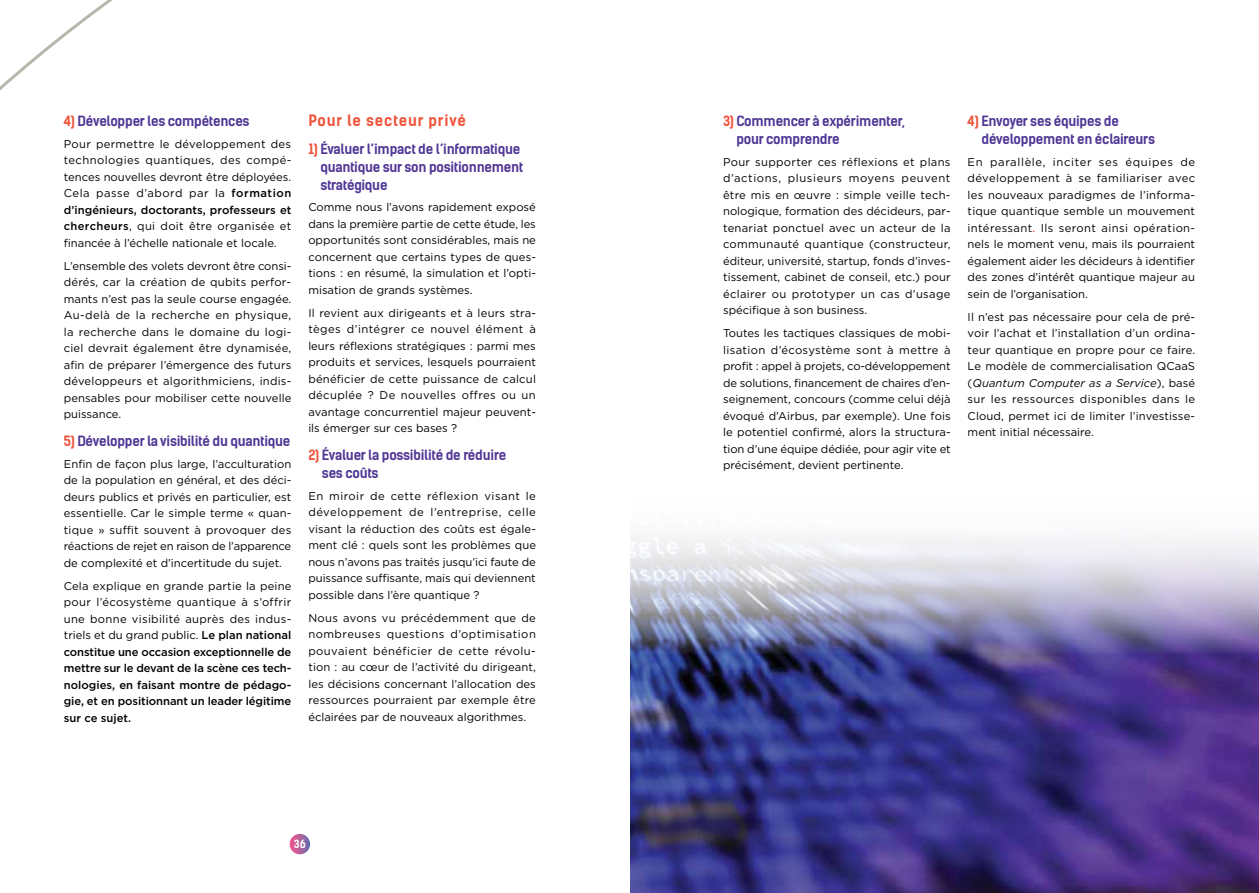
<style>
.page{position:relative;width:1259px;height:893px;background:#fff}
.page>*{position:absolute;margin:0;border:0;box-sizing:border-box;transform-origin:0 0}
.t1{font:700 15px "Kelson Sans";letter-spacing:.05em;color:#f0533a}
.t2{font:700 13.5px/18px "Kelson Sans";letter-spacing:-.02em;color:#503795}
.t3{font:11.25px/16.5px "Gotham";color:#000;text-align:justify}
.t4{font:500 11.25px/16.5px "Gotham";letter-spacing:-.005em;color:#000;text-align:justify}
.t5{font:700 10.8px "Kelson Sans";color:#fff}
.s1{color:#f0533a}
.s2{font-weight:500}
.s3{font-weight:400}
.s4{color:#f00}
.s5{font-style:italic}
</style>
<div class="page">
<svg style="left:0;top:0;width:113px;height:91px"></svg>
<img style="left:630px;top:654px;width:629px;height:239px">
<img style="left:630px;top:538px;width:629px;height:116px">
<div style="left:290px;top:834px;width:20px;height:20px;background:linear-gradient(to right,#fb558b,#6f6cab);border-radius:50%"></div>
<p class="t2" style="left:64px;top:112px;width:187px"><span class="s1">4)</span> Développer les compétences</p>
<p class="t3" style="left:64px;top:135px;width:229px">Pour permettre le développement des technologies quantiques, des compé&shy;tences nouvelles devront être déployées.<br>Cela passe d’abord par la <span class="s2">formation d’ingénieurs, doctorants, professeurs et chercheurs</span>, qui doit être organisée et financée à l’échelle nationale et locale.</p>
<p class="t3" style="left:64px;top:257px;width:229px">L’ensemble des volets devront être consi&shy;dérés, car la création de qubits perfor&shy;mants n’est pas la seule course engagée.<br>Au-delà de la recherche en physique, la recherche dans le domaine du logi&shy;ciel devrait également être dynamisée, afin de préparer l’émergence des futurs développeurs et algorithmiciens, indis&shy;pensables pour mobiliser cette nouvelle puissance.</p>
<p class="t2" style="left:64px;top:432px;width:228px"><span class="s1">5)</span> Développer la visibilité du quantique</p>
<p class="t3" style="left:64px;top:455px;width:229px">Enfin de façon plus large, l’acculturation de la population en général, et des déci&shy;deurs publics et privés en particulier, est essentielle. Car le simple terme « quan&shy;tique » suffit souvent à provoquer des réactions de rejet en raison de l’apparence de complexité et d’incertitude du sujet.</p>
<p class="t4" style="left:64px;top:577px;width:229px"><span class="s3">Cela explique en grande partie la peine pour l’écosystème quantique à s’offrir une bonne visibilité auprès des indus&shy;triels et du grand public.</span> Le plan national constitue une occasion exceptionnelle de mettre sur le devant de la scène ces tech&shy;nologies, en faisant montre de pédago&shy;gie, et en positionnant un leader légitime sur ce sujet.</p>
<h1 class="t1" style="left:308px;top:111px;width:159px">Pour le secteur privé</h1>
<p class="t2" style="left:320px;top:140px;width:204px;text-indent:-12px"><span class="s1">1)</span> Évaluer l’impact de l’informatique quantique sur son positionnement stratégique</p>
<p class="t3" style="left:308px;top:199px;width:229px">Comme nous l’avons rapidement exposé dans la première partie de cette étude, les opportunités sont considérables, mais ne concernent que certains types de ques&shy;tions : en résumé, la simulation et l’opti&shy;misation de grands systèmes.</p>
<p class="t3" style="left:308px;top:304px;width:229px">Il revient aux dirigeants et à leurs stra&shy;tèges d’intégrer ce nouvel élément à leurs réflexions stratégiques : parmi mes produits et services, lesquels pourraient bénéficier de cette puissance de calcul décuplée ? De nouvelles offres ou un avantage concurrentiel majeur peuvent&shy;ils émerger sur ces bases ?</p>
<p class="t2" style="left:322px;top:446px;width:186px;text-indent:-14px"><span class="s1">2)</span> Évaluer la possibilité de réduire ses coûts</p>
<p class="t3" style="left:308px;top:487px;width:229px">En miroir de cette réflexion visant le développement de l’entreprise, celle visant la réduction des coûts est égale&shy;ment clé : quels sont les problèmes que nous n’avons pas traités jusqu’ici faute de puissance suffisante, mais qui deviennent possible dans l’ère quantique ?</p>
<p class="t3" style="left:308px;top:609px;width:229px">Nous avons vu précédemment que de nombreuses questions d’optimisation pouvaient bénéficier de cette révolu&shy;tion : au cœur de l’activité du dirigeant, les décisions concernant l’allocation des ressources pourraient par exemple être éclairées par de nouveaux algorithmes.</p>
<p class="t5" style="left:294px;top:837px;width:13px">36</p>
<p class="t2" style="left:736px;top:112px;width:170px;text-indent:-13px"><span class="s1">3)</span> Commencer à expérimenter, pour comprendre</p>
<p class="t3" style="left:723px;top:153px;width:229px">Pour supporter ces réflexions et plans d’actions, plusieurs moyens peuvent être mis en œuvre : simple veille tech&shy;nologique, formation des décideurs, par&shy;tenariat ponctuel avec un acteur de la communauté quantique (constructeur, éditeur, université, startup, fonds d’inves&shy;tissement, cabinet de conseil, etc.) pour éclairer ou prototyper un cas d’usage spécifique à son business.</p>
<p class="t3" style="left:723px;top:325px;width:229px">Toutes les tactiques classiques de mobi&shy;lisation d’écosystème sont à mettre à profit : appel à projets, co-développement de solutions, financement de chaires d’en&shy;seignement, concours (comme celui déjà évoqué d’Airbus, par exemple). Une fois le potentiel confirmé, alors la structura&shy;tion d’une équipe dédiée, pour agir vite et précisément, devient pertinente.</p>
<p class="t2" style="left:981px;top:112px;width:175px;text-indent:-14px"><span class="s1">4)</span> Envoyer ses équipes de développement en éclaireurs</p>
<p class="t3" style="left:967px;top:153px;width:229px">En parallèle, inciter ses équipes de développement à se familiariser avec les nouveaux paradigmes de l’informa&shy;tique quantique semble un mouvement intéressant<span class="s4">.</span> Ils seront ainsi opération&shy;nels le moment venu, mais ils pourraient également aider les décideurs à identifier des zones d’intérêt quantique majeur au sein de l’organisation.</p>
<p class="t3" style="left:967px;top:308px;width:229px">Il n’est pas nécessaire pour cela de pré&shy;voir l’achat et l’installation d’un ordina&shy;teur quantique en propre pour ce faire.<br>Le modèle de commercialisation QCaaS (<span class="s5">Quantum Computer as a Service</span>), basé sur les ressources disponibles dans le Cloud, permet ici de limiter l’investisse&shy;ment initial nécessaire.</p>
</div>
